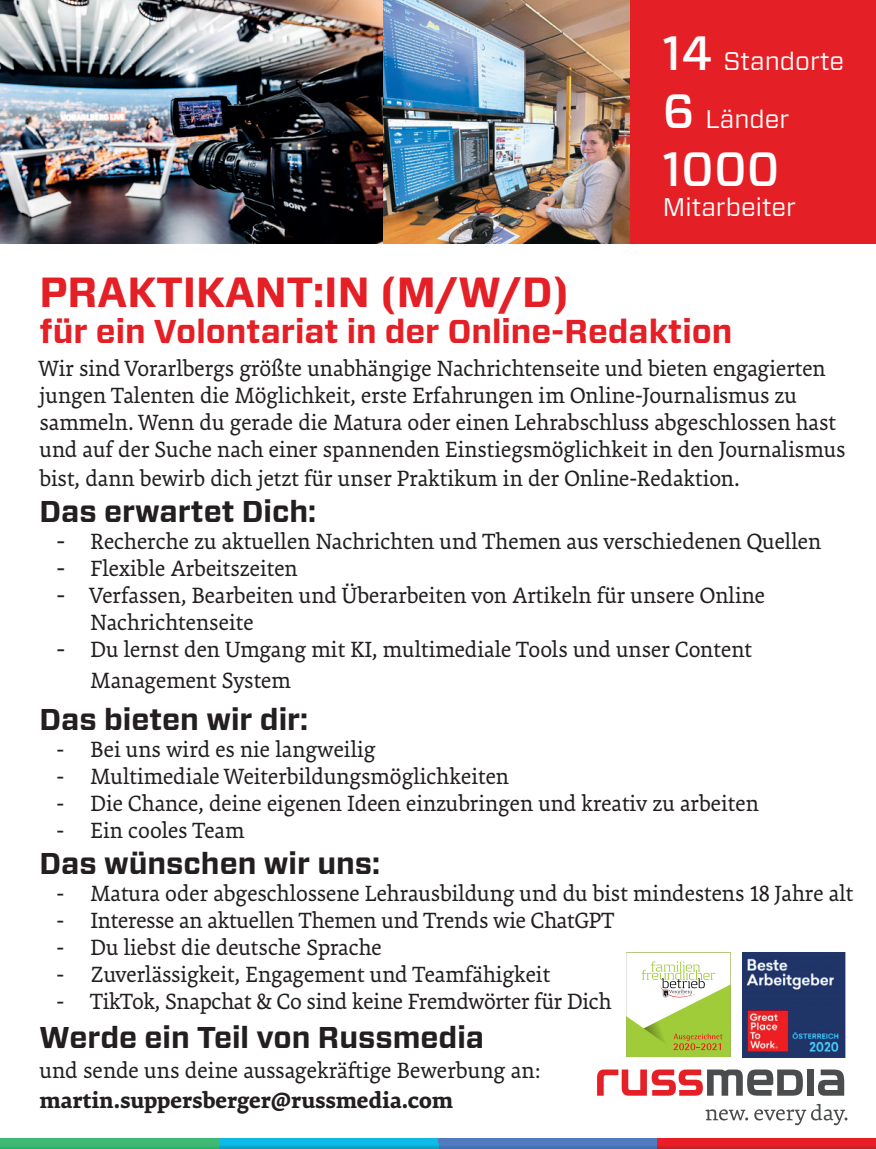
<style>
.page{position:relative;width:876px;height:1149px;background:#fff}
.page>*{position:absolute;margin:0;border:0;box-sizing:border-box;transform-origin:0 0}
.t1{font:500 48px "Forza";color:#fff}
.t2{font:700 42px "Forza";color:#e41f25}
.t3{font:700 33px "Forza";color:#e41f25}
.t4{font:700 30px "Forza";color:#231f20}
.t5{font:25.5px "Forza";color:#fff}
.t6{font:24px/27.6px "Premiera";color:#231f20;scale:.94 1}
.t7{font:24px "Premiera";color:#231f20;scale:.95 1}
.t8{font:700 24px "Premiera";color:#231f20;scale:.95 1}
.s1{font-weight:500;font-size:48px}
.s2{font-size:25.5px}
</style>
<div class="page">
<svg style="left:705px;top:1109px;width:43px;height:11px"></svg>
<svg style="left:754px;top:1103px;width:93px;height:21px"></svg>
<div style="left:807px;top:1069px;width:7px;height:26px;background:#4b4c4d"></div>
<svg style="left:818px;top:1069px;width:26px;height:26px"></svg>
<svg style="left:597px;top:1069px;width:206px;height:26px"></svg>
<img style="left:742px;top:952px;width:104px;height:104px">
<svg style="left:626px;top:952px;width:104px;height:104px"></svg>
<div style="left:657px;top:1137px;width:219px;height:11px;background:#ea1d26"></div>
<div style="left:438px;top:1137px;width:219px;height:11px;background:#507bbe"></div>
<div style="left:219px;top:1137px;width:219px;height:11px;background:#0fbae7"></div>
<div style="left:0;top:1137px;width:219px;height:11px;background:#40b976"></div>
<svg style="left:657px;top:1146px;width:219px;height:2px"></svg>
<div style="left:219px;top:1143px;width:219px;height:5px;background:#0fb2de"></div>
<div style="left:0;top:1143px;width:219px;height:5px;background:#3cb875"></div>
<div style="left:629px;top:0;width:247px;height:243px;background:#e41f25"></div>
<img style="left:383px;top:0;width:246px;height:243px">
<img style="left:0;top:0;width:383px;height:243px">
<p class="t5" style="left:663px;top:44px;width:183px"><span class="s1">14</span> Standorte</p>
<p class="t5" style="left:663px;top:102px;width:128px"><span class="s1">6</span> Länder</p>
<h1 class="t1" style="left:663px;top:143px;width:118px">1000</h1>
<p class="t5" style="left:663px;top:190px;width:135px">Mitarbeiter</p>
<h2 class="t2" style="left:40px;top:264px;width:531px">PRAKTIKANT:IN (M/W/D)</h2>
<h3 class="t3" style="left:40px;top:309px;width:694px">für ein Volontariat in der Online-Redaktion</h3>
<p class="t6" style="left:40px;top:354px;width:859px">Wir sind Vorarlbergs größte unabhängige Nachrichtenseite und bieten engagierten jungen Talenten die Möglichkeit, erste Erfahrungen im Online-Journalismus zu sammeln. Wenn du gerade die Matura oder einen Lehrabschluss abgeschlossen hast und auf der Suche nach einer spannenden Einstiegsmöglichkeit in den Journalismus bist, dann bewirb dich jetzt für unser Praktikum in der Online-Redaktion.</p>
<p class="t4" style="left:40px;top:491px;width:278px">Das erwartet Dich:</p>
<p class="t6" style="left:57px;top:527px;width:815px"><span class="s2">-</span> Recherche zu aktuellen Nachrichten und Themen aus verschiedenen Quellen</p>
<p class="t6" style="left:57px;top:554px;width:258px"><span class="s2">-</span> Flexible Arbeitszeiten</p>
<p class="t6" style="left:91px;top:582px;width:719px;text-indent:-34px"><span class="s2">-</span> Verfassen, Bearbeiten und Überarbeiten von Artikeln für unsere Online<br>Nachrichtenseite</p>
<p class="t6" style="left:91px;top:634px;width:705px;line-height:30.6px;text-indent:-34px"><span class="s2">-</span> Du lernst den Umgang mit KI, multimediale Tools und unser Content<br>Management System</p>
<p class="t4" style="left:40px;top:699px;width:270px">Das bieten wir dir:</p>
<p class="t6" style="left:57px;top:735px;width:341px">- Bei uns wird es nie langweilig</p>
<p class="t6" style="left:57px;top:762px;width:483px">- Multimediale Weiterbildungsmöglichkeiten</p>
<p class="t6" style="left:57px;top:789px;width:749px">- Die Chance, deine eigenen Ideen einzubringen und kreativ zu arbeiten</p>
<p class="t6" style="left:57px;top:816px;width:202px">- Ein cooles Team</p>
<p class="t4" style="left:40px;top:843px;width:342px">Das wünschen wir uns:</p>
<p class="t6" style="left:57px;top:879px;width:849px">- Matura oder abgeschlossene Lehrausbildung und du bist mindestens 18 Jahre alt</p>
<p class="t6" style="left:57px;top:906px;width:595px">- Interesse an aktuellen Themen und Trends wie ChatGPT</p>
<p class="t6" style="left:57px;top:933px;width:348px">- Du liebst die deutsche Sprache</p>
<p class="t6" style="left:57px;top:960px;width:527px">- Zuverlässigkeit, Engagement und Teamfähigkeit</p>
<p class="t6" style="left:57px;top:987px;width:592px">- TikTok, Snapchat &amp; Co sind keine Fremdwörter für Dich</p>
<p class="t4" style="left:40px;top:1017px;width:446px">Werde ein Teil von Russmedia</p>
<p class="t7" style="left:40px;top:1055px;width:529px">und sende uns deine aussagekräftige Bewerbung an:</p>
<p class="t8" style="left:40px;top:1084px;width:437px">martin.suppersberger@russmedia.com</p>
</div>
